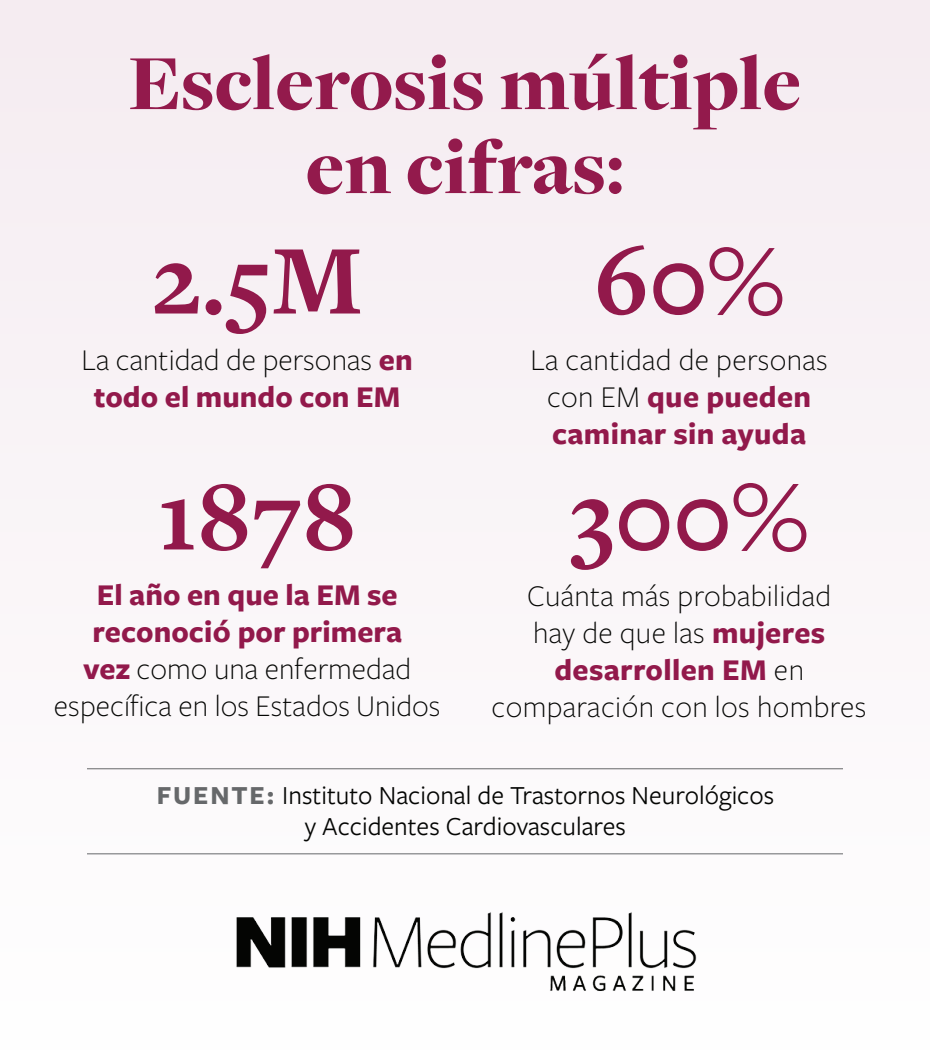
<style>
.page{position:relative;width:930px;height:1050px;background:#f9f5f7}
.page>*{position:absolute;margin:0;border:0;box-sizing:border-box;transform-origin:0 0}
.Body__Freight_9_5{font:700 102.45px "Freight Text Pro";color:#92194b}
.Body__Freight_Sans_B{font:700 102.45px "Freight Text Pro";color:#92194b}
.t1{font:900 81px/84px "Freight Disp Pro";color:#931a4c;text-align:center}
.Body__Freight_9_5-2{font:300 31.35px/37px "Freight Sans Pro";letter-spacing:.01em;color:#040503;text-align:center}
.Body__Freight_Sans_B-2{font:300 31.35px/37px "Freight Sans Pro";color:#040503;text-align:center}
.t2{font:27px/31.5px "Freight Sans Pro";color:#040503;text-align:center}
.s1{font-weight:700;color:#92194b}
.s2{font-weight:700;color:#66686a}
</style>
<div class="page">
<img style="left:236px;top:912px;width:461px;height:79px">
<hr style="left:87px;top:769px;width:756px;height:1px;background:#66686a">
<hr style="left:87px;top:854px;width:756px;height:1px;background:#66686a">
<h1 class="t1" style="left:129px;top:40px;width:674px">Esclerosis múltiple en cifras:</h1>
<p class="Body__Freight_9_5" style="left:152px;top:212px;width:213px">2.5M</p>
<p class="Body__Freight_9_5-2" style="left:82px;top:340px;width:333px">La cantidad de personas <span class="s1">en todo el mundo con EM</span></p>
<p class="Body__Freight_9_5" style="left:594px;top:212px;width:191px">60%</p>
<p class="Body__Freight_9_5-2" style="left:530px;top:340px;width:299px">La cantidad de personas con EM <span class="s1">que pueden caminar sin ayuda</span></p>
<p class="Body__Freight_9_5" style="left:570px;top:448px;width:240px">300%</p>
<p class="Body__Freight_Sans_B" style="left:158px;top:448px;width:200px">1878</p>
<p class="Body__Freight_Sans_B-2" style="left:54px;top:575px;width:388px"><span class="s1">El año en que la EM se reconociÓ por primera<br>vez</span> como una enfermedad específica en los Estados Unidos</p>
<p class="Body__Freight_9_5-2" style="left:492px;top:576px;width:376px">Cuánta más probabilidad<br>hay de que las <span class="s1">mujeres desarrollen EM</span> en comparación con los hombres</p>
<p class="t2" style="left:157px;top:778px;width:619px"><span class="s2">FUENTE:</span> Instituto Nacional de Trastornos Neurológicos y Accidentes Cardiovasculares</p>
</div>
